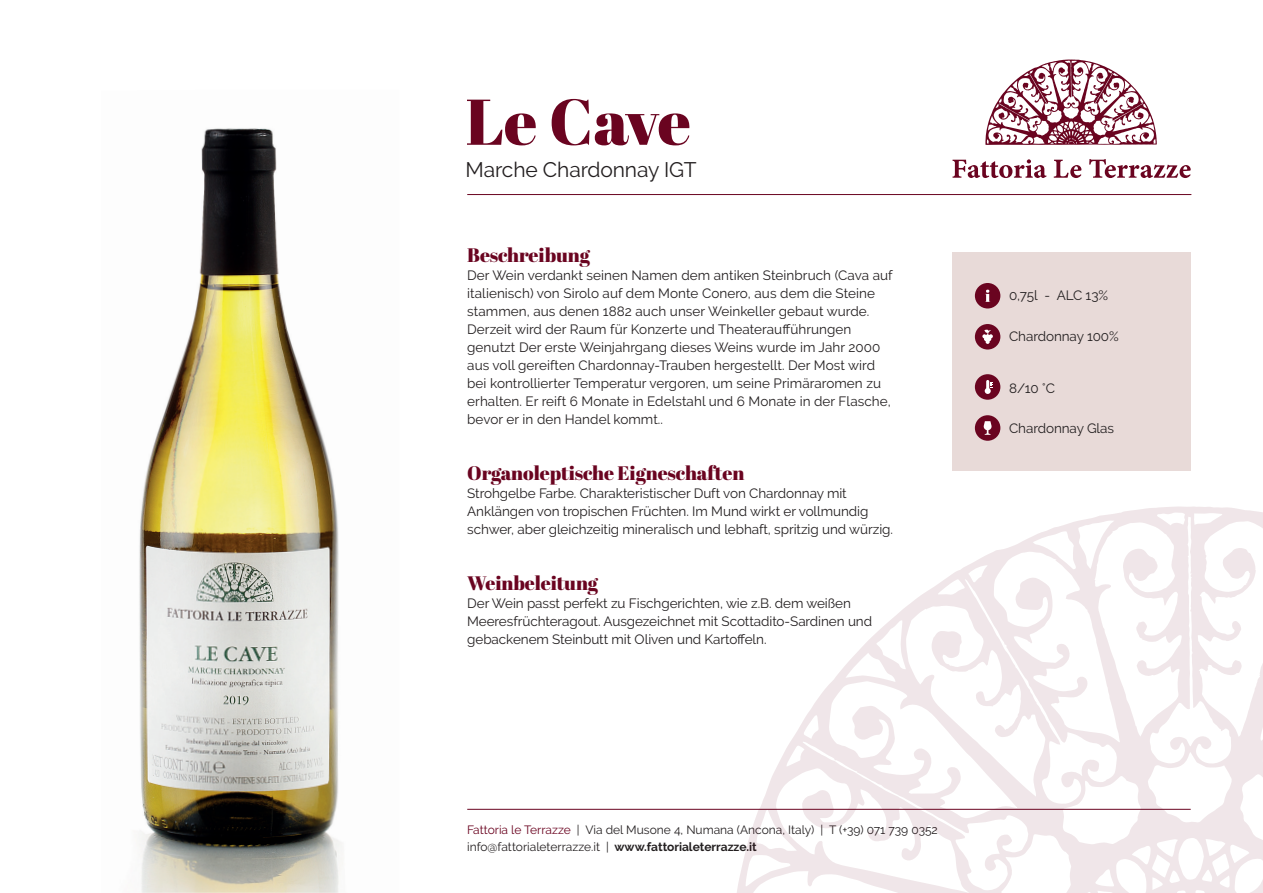
<style>
.page{position:relative;width:1263px;height:893px;background:#fff}
.page>*{position:absolute;margin:0;border:0;box-sizing:border-box;transform-origin:0 0}
.t1{font:64.5px "Abril Fatface";letter-spacing:-.015em;color:#6a0420}
.t2{font:21px "Raleway";letter-spacing:-.005em;color:#231f20}
.t3{font:19.5px "Abril Fatface";letter-spacing:-.005em;color:#6a0420}
.t4{font:13.5px/18px "Raleway";letter-spacing:-.005em;color:#231f20}
.t5{font:12px/16.5px "Raleway";color:#231f20}
.s1{color:#6a0420}
.s2{font-weight:700}
</style>
<div class="page">
<img style="left:139px;top:128px;width:204px;height:765px">
<hr style="left:467px;top:194px;width:724px;height:1px;background:#6a0420">
<hr style="left:467px;top:809px;width:724px;height:1px;background:#6a0420">
<div style="left:952px;top:253px;width:239px;height:218px;background:#e8dad8"></div>
<svg style="left:985px;top:60px;width:172px;height:85px"></svg>
<svg style="left:952px;top:159px;width:94px;height:19px"></svg>
<svg style="left:1054px;top:160px;width:27px;height:18px"></svg>
<svg style="left:1089px;top:159px;width:102px;height:19px"></svg>
<div style="left:975px;top:283px;width:25px;height:25px;background:#6a0420;border-radius:50%"></div>
<svg style="left:985px;top:290px;width:5px;height:12px"></svg>
<div style="left:975px;top:374px;width:25px;height:26px;background:#6a0420;border-radius:50%"></div>
<svg style="left:985px;top:380px;width:8px;height:14px"></svg>
<div style="left:975px;top:415px;width:25px;height:26px;background:#6a0420;border-radius:50%"></div>
<svg style="left:984px;top:421px;width:7px;height:14px"></svg>
<div style="left:975px;top:324px;width:25px;height:26px;background:#6a0420;border-radius:50%"></div>
<svg style="left:982px;top:329px;width:11px;height:15px"></svg>
<svg style="left:732px;top:506px;width:531px;height:387px"></svg>
<h1 class="t1" style="left:466px;top:77px;width:227px">Le Cave</h1>
<h2 class="t2" style="left:466px;top:157px;width:232px">Marche Chardonnay IGT</h2>
<h3 class="t3" style="left:467px;top:241px;width:124px">Beschreibung</h3>
<p class="t4" style="left:467px;top:266px;width:427px">Der Wein verdankt seinen Namen dem antiken Steinbruch (Cava auf italienisch) von Sirolo auf dem Monte Conero, aus dem die Steine stammen, aus denen 1882 auch unser Weinkeller gebaut wurde.<br>Derzeit wird der Raum für Konzerte und Theateraufführungen genutzt Der erste Weinjahrgang dieses Weins wurde im Jahr 2000 aus voll gereiften Chardonnay-Trauben hergestellt. Der Most wird bei kontrollierter Temperatur vergoren, um seine Primäraromen zu erhalten. Er reift 6 Monate in Edelstahl und 6 Monate in der Flasche, bevor er in den Handel kommt..</p>
<h3 class="t3" style="left:467px;top:459px;width:279px">Organoleptische Eigneschaften</h3>
<p class="t4" style="left:467px;top:484px;width:427px">Strohgelbe Farbe. Charakteristischer Duft von Chardonnay mit<br>Anklängen von tropischen Früchten. Im Mund wirkt er vollmundig schwer, aber gleichzeitig mineralisch und lebhaft, spritzig und würzig.</p>
<h3 class="t3" style="left:467px;top:569px;width:132px">Weinbeleitung</h3>
<p class="t4" style="left:467px;top:594px;width:406px">Der Wein passt perfekt zu Fischgerichten, wie z.B. dem weißen<br>Meeresfrüchteragout. Ausgezeichnet mit Scottadito-Sardinen und gebackenem Steinbutt mit Oliven und Kartoffeln.</p>
<p class="t5" style="left:467px;top:822px;width:472px"><span class="s1">Fattoria le Terrazze</span> | Via del Musone 4, Numana (Ancona, Italy) | T (+39) 071 739 0352 info@fattorialeterrazze.it | <span class="s2">www.fattorialeterrazze.it</span></p>
<p class="t4" style="left:1009px;top:286px;width:100px">0,75l - ALC 13%</p>
<p class="t4" style="left:1009px;top:327px;width:111px">Chardonnay 100%</p>
<p class="t4" style="left:1009px;top:379px;width:47px">8/10 °C</p>
<p class="t4" style="left:1009px;top:419px;width:106px">Chardonnay Glas</p>
</div>
